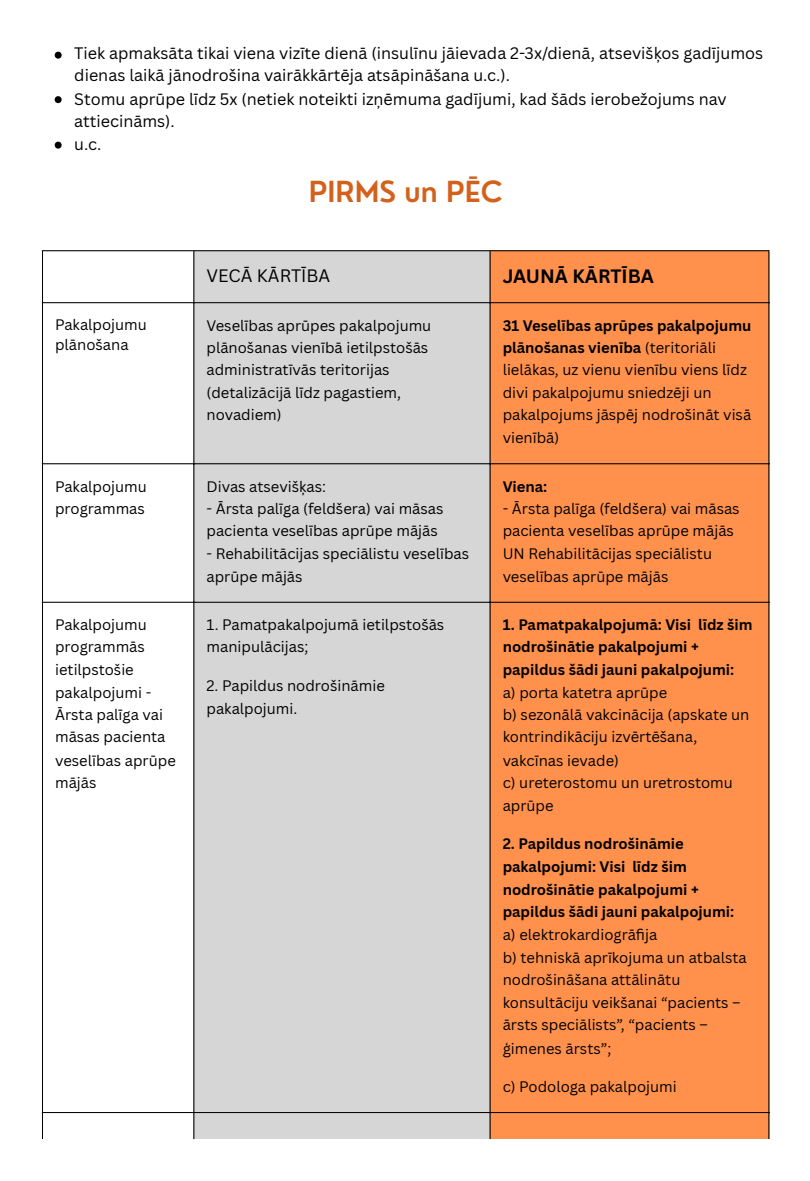
<style>
.page{position:relative;width:810px;height:1181px;background:#fff}
.page>*{position:absolute;margin:0;border:0;box-sizing:border-box;transform-origin:0 0}
.t1{font:600 28.35px "Nourd";color:#d4611b}
.t2{font:700 18.9px "Canva Sans";color:#000}
.t3{font:17.55px "Canva Sans";color:#000}
.t4{font:16.2px/22.2px "Canva Sans";color:#000}
.t5{font:14.85px/22.5px "Canva Sans";color:#000}
.t6{font:700 14.85px "Canva Sans";color:#000}
.s1{font-weight:700}
</style>
<div class="page">
<svg style="left:55px;top:52px;width:7px;height:7px"></svg>
<svg style="left:55px;top:96px;width:7px;height:7px"></svg>
<svg style="left:55px;top:142px;width:7px;height:7px"></svg>
<svg style="left:43px;top:251px;width:150px;height:863px"></svg>
<div style="left:194px;top:251px;width:296px;height:887px;background:#d6d6d6"></div>
<div style="left:491px;top:251px;width:277px;height:887px;background:#ff914d"></div>
<hr style="left:42px;top:251px;width:1px;height:887px;background:#000">
<hr style="left:193px;top:251px;width:1px;height:887px;background:#000">
<hr style="left:490px;top:251px;width:1px;height:887px;background:#000">
<hr style="left:768px;top:251px;width:1px;height:887px;background:#000">
<hr style="left:42px;top:250px;width:727px;height:1px;background:#000">
<hr style="left:42px;top:302px;width:727px;height:1px;background:#000">
<hr style="left:42px;top:463px;width:727px;height:1px;background:#000">
<hr style="left:42px;top:601px;width:727px;height:1px;background:#000">
<hr style="left:42px;top:1112px;width:727px;height:1px;background:#000">
<hr style="left:42px;top:1180px;width:727px;height:1px;background:#000">
<p class="t4" style="left:74px;top:42px;width:690px">Tiek apmaksāta tikai viena vizīte dienā (insulīnu jāievada 2-3x/dienā, atsevišķos gadījumos dienas laikā jānodrošina vairākkārtēja atsāpināšana u.c.).</p>
<p class="t4" style="left:74px;top:87px;width:654px">Stomu aprūpe līdz 5x (netiek noteikti izņēmuma gadījumi, kad šāds ierobežojums nav attiecināms).</p>
<p class="t4" style="left:74px;top:133px;width:28px">u.c.</p>
<p class="t1" style="left:309px;top:173px;width:195px">PIRMS un PĒC</p>
<p class="t3" style="left:207px;top:263px;width:125px">VECĀ KĀRTĪBA</p>
<p class="t2" style="left:503px;top:262px;width:153px">JAUNĀ KĀRTĪBA</p>
<p class="t5" style="left:55px;top:313px;width:93px;line-height:20.2px">Pakalpojumu plānošana</p>
<p class="t5" style="left:207px;top:313px;width:226px">Veselības aprūpes pakalpojumu plānošanas vienībā ietilpstošās administratīvās teritorijas (detalizācijā līdz pagastiem, novadiem)</p>
<p class="t5" style="left:503px;top:313px;width:250px"><span class="s1">31 Veselības aprūpes pakalpojumu plānošanas vienība</span> (teritoriāli lielākas, uz vienu vienību viens līdz divi pakalpojumu sniedzēji un pakalpojums jāspēj nodrošināt visā vienībā)</p>
<p class="t5" style="left:55px;top:475px;width:93px">Pakalpojumu programmas</p>
<p class="t5" style="left:207px;top:474px;width:121px">Divas atsevišķas:</p>
<p class="t6" style="left:503px;top:476px;width:46px">Viena:</p>
<p class="t5" style="left:503px;top:497px;width:239px">- Ārsta palīga (feldšera) vai māsas pacienta veselības aprūpe mājās<br>UN Rehabilitācijas speciālistu veselības aprūpe mājās</p>
<p class="t5" style="left:207px;top:497px;width:239px">- Ārsta palīga (feldšera) vai māsas pacienta veselības aprūpe mājās</p>
<p class="t5" style="left:207px;top:542px;width:264px">- Rehabilitācijas speciālistu veselības aprūpe mājās</p>
<p class="t5" style="left:55px;top:613px;width:122px">Pakalpojumu programmās ietilpstošie pakalpojumi -<br>Ārsta palīga vai māsas pacienta veselības aprūpe mājās</p>
<p class="t5" style="left:207px;top:613px;width:239px">1. Pamatpakalpojumā ietilpstošās manipulācijas;</p>
<p class="t5" style="left:207px;top:673px;width:180px;line-height:23.2px">2. Papildus nodrošināmie pakalpojumi.</p>
<p class="t5" style="left:503px;top:613px;width:252px"><span class="s1">1. Pamatpakalpojumā: Visi līdz šim nodrošinātie pakalpojumi + papildus šādi jauni pakalpojumi:<br></span>a) porta katetra aprūpe<br>b) sezonālā vakcinācija (apskate un kontrindikāciju izvērtēšana, vakcīnas ievade)<br>c) ureterostomu un uretrostomu aprūpe</p>
<p class="t5" style="left:503px;top:832px;width:246px"><span class="s1">2. Papildus nodrošināmie pakalpojumi: Visi līdz šim nodrošinātie pakalpojumi + papildus šādi jauni pakalpojumi: </span>a) elektrokardiogrāfija<br>b) tehniskā aprīkojuma un atbalsta nodrošināšana attālinātu konsultāciju veikšanai “pacients – ārsts speciālists”, “pacients – ģimenes ārsts”;</p>
<p class="t5" style="left:503px;top:1074px;width:176px">c) Podologa pakalpojumi</p>
</div>
